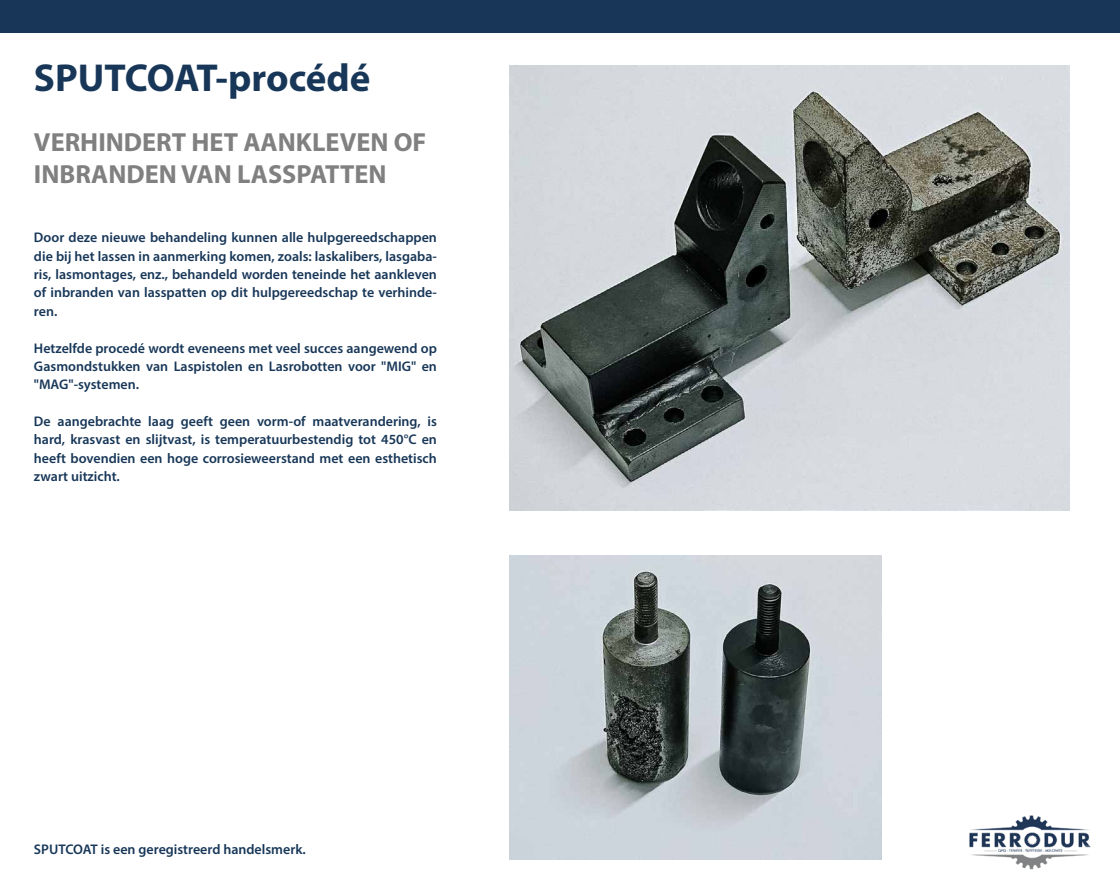
<style>
.page{position:relative;width:1120px;height:896px;background:#fff}
.page>*{position:absolute;margin:0;border:0;box-sizing:border-box;transform-origin:0 0}
.t1{font:700 39.11px "Myriad Pro";color:#183758}
.t2{font:700 26.25px/32.4px "Myriad Pro";color:#808080}
.t3{font:600 14px/18.4px "Myriad Pro";color:#183758;text-align:justify}
</style>
<div class="page">
<div style="left:0;top:0;width:1120px;height:33px;background:#183758"></div>
<img style="left:969px;top:815px;width:122px;height:55px">
<img style="left:510px;top:555px;width:371px;height:305px">
<img style="left:510px;top:65px;width:560px;height:445px">
<h1 class="t1" style="left:34px;top:52px;width:338px">SPUTCOAT-procédé</h1>
<h2 class="t2" style="left:34px;top:125px;width:394px">VERHINDERT HET AANKLEVEN OF<br>INBRANDEN VAN LASSPATTEN</h2>
<p class="t3" style="left:34px;top:228px;width:404px">Door deze nieuwe behandeling kunnen alle hulpgereedschappen die bij het lassen in aanmerking komen, zoals: laskalibers, lasgaba&shy;ris, lasmontages, enz., behandeld worden teneinde het aankleven of inbranden van lasspatten op dit hulpgereedschap te verhinde&shy;ren.</p>
<p class="t3" style="left:34px;top:338px;width:404px">Hetzelfde procedé wordt eveneens met veel succes aangewend op Gasmondstukken van Laspistolen en Lasrobotten voor "MIG" en "MAG"-systemen.</p>
<p class="t3" style="left:34px;top:412px;width:404px">De aangebrachte laag geeft geen vorm-of maatverandering, is hard, krasvast en slijtvast, is temperatuurbestendig tot 450°C en heeft bovendien een hoge corrosieweerstand met een esthetisch zwart uitzicht.</p>
<p class="t3" style="left:34px;top:840px;width:273px">SPUTCOAT is een geregistreerd handelsmerk.</p>
</div>
